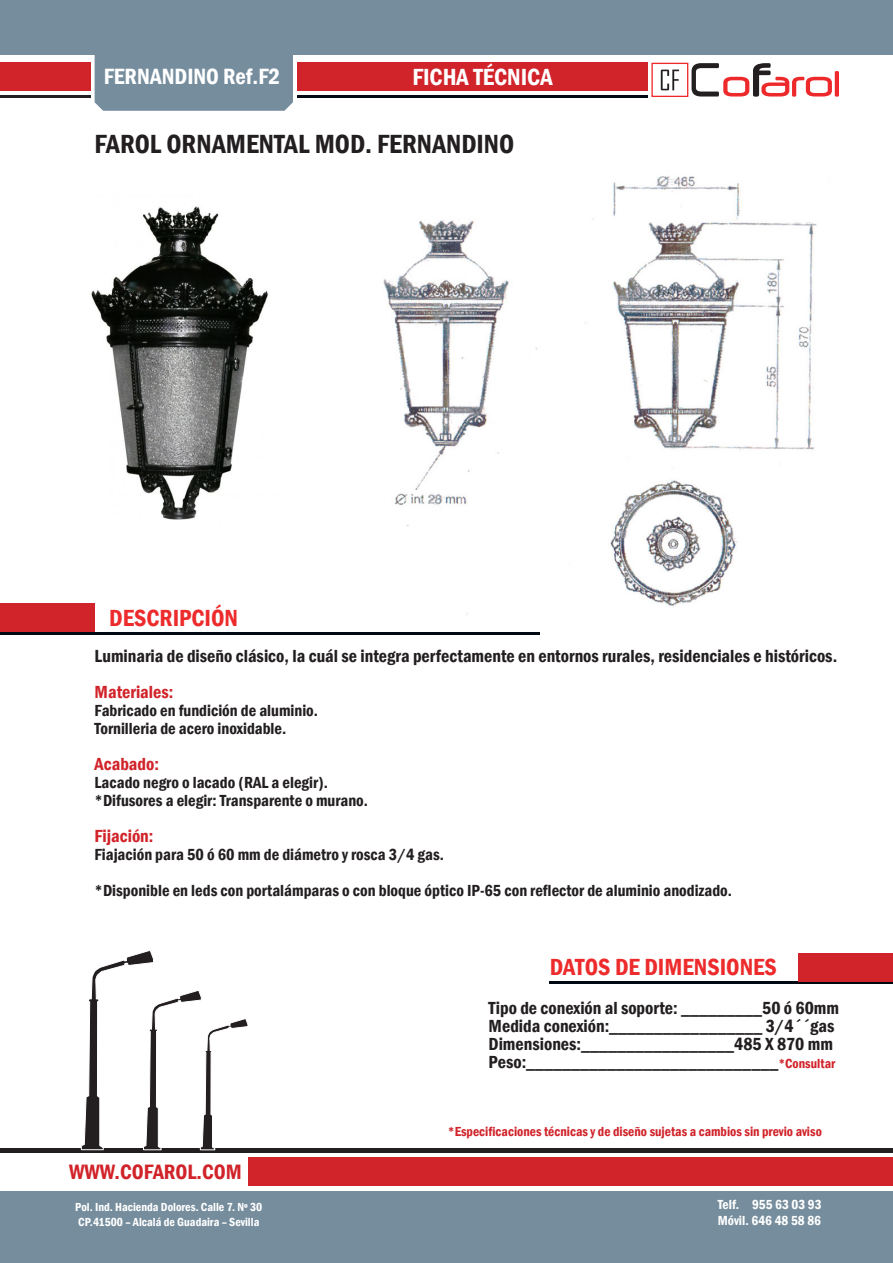
<style>
.page{position:relative;width:893px;height:1263px;background:#fff}
.page>*{position:absolute;margin:0;border:0;box-sizing:border-box;transform-origin:0 0}
.t1{font:600 condensed 27px "Franklin Gothic";color:#231f20}
.t2{font:600 condensed 24px "Franklin Gothic";color:#ed2b2c}
.t3{font:600 condensed 24px "Franklin Gothic";color:#fff}
.t4{font:600 condensed 22.65px "Franklin Gothic";color:#fff}
.t5{font:600 condensed 21.3px "Franklin Gothic";color:#d1232a}
.t6{font:600 condensed 18px/18px "Franklin Gothic";color:#231f20}
.t7{font:600 condensed 18px "Franklin Gothic";color:#d1232a}
.t8{font:600 condensed 16.5px "Franklin Gothic";color:#231f20}
.t9{font:600 condensed 13.5px "Franklin Gothic";color:#d1232a}
.t10{font:600 condensed 13.5px "Franklin Gothic";color:#fff}
.t11{font:600 condensed 12px "Franklin Gothic";color:#fff}
.s1{font-size:13.5px;color:#d1232a}
</style>
<div class="page">
<div style="left:0;top:0;width:893px;height:54px;background:#768d9e"></div>
<div style="left:95px;top:54px;width:198px;height:57px;background:#768d9e"></div>
<div style="left:298px;top:63px;width:350px;height:28px;background:#d1232a"></div>
<hr style="left:298px;top:95px;width:350px;height:3px;background:#000912">
<hr style="left:0;top:1148px;width:893px;height:4px;background:#231f20">
<div style="left:0;top:1192px;width:893px;height:71px;background:#758d9d"></div>
<div style="left:0;top:63px;width:90px;height:28px;background:#d1232a"></div>
<hr style="left:0;top:95px;width:90px;height:3px;background:#231f20">
<div style="left:248px;top:1157px;width:645px;height:29px;background:#d1232a"></div>
<svg style="left:80px;top:950px;width:169px;height:203px"></svg>
<svg style="left:661px;top:70px;width:18px;height:20px"></svg>
<div style="left:651px;top:63px;width:37px;height:34px;border:1px solid #ee292c"></div>
<svg style="left:691px;top:63px;width:148px;height:34px"></svg>
<hr style="left:0;top:632px;width:539px;height:3px;background:#000912">
<hr style="left:550px;top:981px;width:343px;height:3px;background:#000912">
<div style="left:0;top:603px;width:95px;height:29px;background:#d1232a"></div>
<div style="left:798px;top:953px;width:95px;height:28px;background:#d1232a"></div>
<img style="left:91px;top:206px;width:177px;height:314px">
<img style="left:383px;top:176px;width:434px;height:439px">
<p class="t4" style="left:104px;top:61px;width:178px">FERNANDINO Ref.F2</p>
<p class="t3" style="left:412px;top:61px;width:142px">FICHA TÉCNICA</p>
<p class="t1" style="left:95px;top:126px;width:421px">FAROL ORNAMENTAL MOD. FERNANDINO</p>
<p class="t2" style="left:109px;top:602px;width:130px">DESCRIPCIÓN</p>
<p class="t6" style="left:95px;top:646px;width:744px">Luminaria de diseño clásico, la cuál se integra perfectamente en entornos rurales, residenciales e históricos.</p>
<p class="t7" style="left:95px;top:680px;width:80px">Materiales:</p>
<p class="t8" style="left:95px;top:699px;width:225px">Fabricado en fundición de aluminio.</p>
<p class="t8" style="left:95px;top:717px;width:193px">Tornilleria de acero inoxidable.</p>
<p class="t7" style="left:95px;top:752px;width:66px">Acabado:</p>
<p class="t8" style="left:95px;top:771px;width:235px">Lacado negro o lacado (RAL a elegir).</p>
<p class="t8" style="left:95px;top:789px;width:275px">*Difusores a elegir: Transparente o murano.</p>
<p class="t7" style="left:95px;top:824px;width:60px">Fijación:</p>
<p class="t8" style="left:95px;top:843px;width:351px">Fiajación para 50 ó 60 mm de diámetro y rosca 3/4 gas.</p>
<p class="t8" style="left:95px;top:879px;width:639px">*Disponible en leds con portalámparas o con bloque óptico IP-65 con reflector de aluminio anodizado.</p>
<p class="t2" style="left:550px;top:951px;width:228px">DATOS DE DIMENSIONES</p>
<p class="t6" style="left:489px;top:999px;width:352px">Tipo de conexión al soporte: _________50 ó 60mm</p>
<p class="t6" style="left:489px;top:1017px;width:347px">Medida conexión:_________________ 3/4´´gas</p>
<p class="t6" style="left:489px;top:1035px;width:348px">Dimensiones:_________________485 X 870 mm<br>Peso:____________________________<span class="s1">*Consultar</span></p>
<p class="t5" style="left:69px;top:1158px;width:174px">WWW.COFAROL.COM</p>
<p class="t11" style="left:75px;top:1199px;width:188px">Pol. Ind. Hacienda Dolores. Calle 7. Nº 30</p>
<p class="t11" style="left:78px;top:1213px;width:183px">CP.41500 – Alcalá de Guadaira – Sevilla</p>
<p class="t9" style="left:448px;top:1122px;width:376px">*Especificaciones técnicas y de diseño sujetas a cambios sin previo aviso</p>
<p class="t10" style="left:718px;top:1195px;width:105px">Telf. 955 63 03 93</p>
<p class="t10" style="left:718px;top:1212px;width:105px">Móvil. 646 48 58 86</p>
</div>
